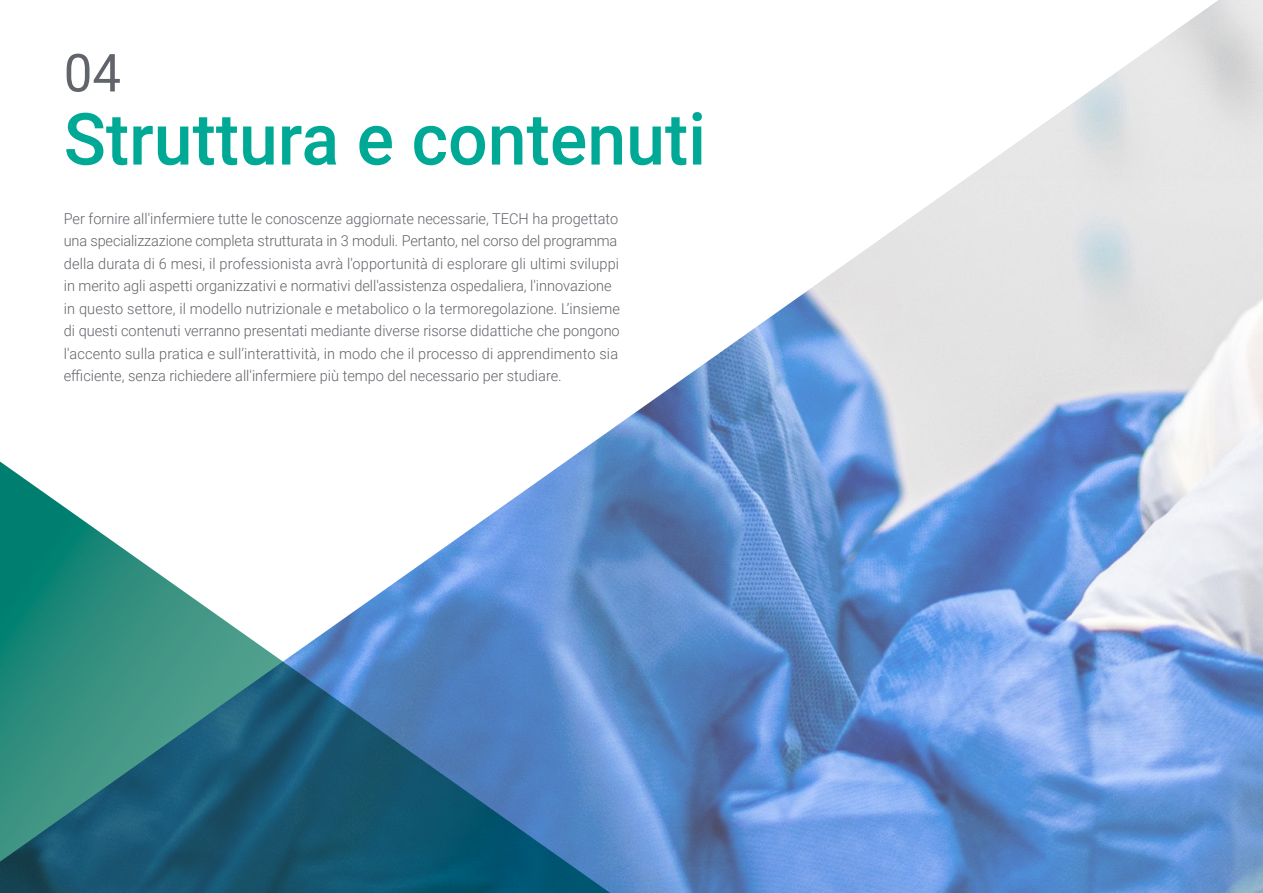
<style>
.page{position:relative;width:1263px;height:893px;background:#fff}
.page>*{position:absolute;margin:0;border:0;box-sizing:border-box;transform-origin:0 0}
.t1{font:500 72px "Roboto";color:#00a996}
.t2{font:52.5px "Roboto";color:#61646a}
.t3{font:300 15px/22.5px "Roboto";color:#61646a}
</style>
<div class="page">
<img style="left:588px;top:0;width:675px;height:893px">
<svg style="left:0;top:446px;width:640px;height:447px"></svg>
<h2 class="t2" style="left:64px;top:36px;width:59px">04</h2>
<h1 class="t1" style="left:64px;top:89px;width:644px">Struttura e contenuti</h1>
<p class="t3" style="left:64px;top:207px;width:558px">Per fornire all'infermiere tutte le conoscenze aggiornate necessarie, TECH ha progettato una specializzazione completa strutturata in 3 moduli. Pertanto, nel corso del programma della durata di 6 mesi, il professionista avrà l'opportunità di esplorare gli ultimi sviluppi in merito agli aspetti organizzativi e normativi dell'assistenza ospedaliera, l'innovazione in questo settore, il modello nutrizionale e metabolico o la termoregolazione. L’insieme di questi contenuti verranno presentati mediante diverse risorse didattiche che pongono l'accento sulla pratica e sull’interattività, in modo che il processo di apprendimento sia efficiente, senza richiedere all'infermiere più tempo del necessario per studiare.</p>
</div>
